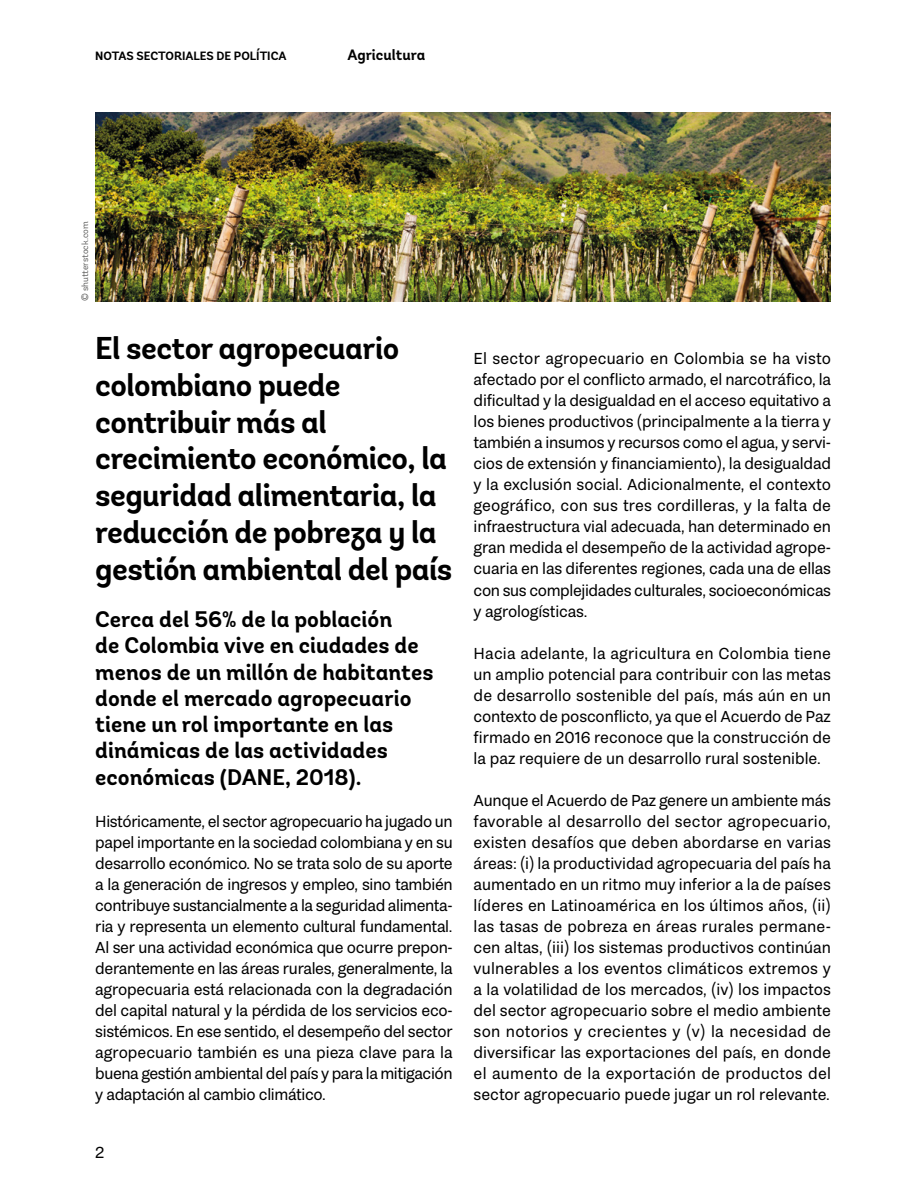
<style>
.page{position:relative;width:915px;height:1191px;background:#fff}
.page>*{position:absolute;margin:0;border:0;box-sizing:border-box;transform-origin:0 0}
.WB_Titulo{font:700 31.5px/36.8px "Andes";letter-spacing:-.02em;color:#000}
.WB_Destacado{font:700 22.5px/26.2px "Andes";color:#000}
.WB_Primer_parrafo{font:16.5px/21px "Passenger Sans";letter-spacing:-.01em;color:#000;text-align:justify}
.t1{font:700 15px "Andes";color:#000}
.t2{font:700 12px "Andes";color:#000}
.WB_Fuente_grafico{font:9px "Andes";color:#575756}
</style>
<div class="page">
<img style="left:95px;top:112px;width:735px;height:189px">
<p class="t2" style="left:95px;top:48px;width:193px">NOTAS SECTORIALES DE POLÍTICA</p>
<p class="t1" style="left:347px;top:45px;width:79px">Agricultura</p>
<p class="WB_Fuente_grafico" style="left:80px;top:301px;width:81px;rotate:-90deg">© shutterstock.com</p>
<p class="WB_Titulo" style="left:95px;top:331px;width:358px">El sector agropecuario colombiano puede contribuir más al crecimiento económico, la seguridad alimentaria, la reducción de pobreza y la gestión ambiental del país</p>
<p class="WB_Destacado" style="left:95px;top:607px;width:339px">Cerca del 56% de la población<br>de Colombia vive en ciudades de menos de un millón de habitantes donde el mercado agropecuario tiene un rol importante en las dinámicas de las actividades económicas (DANE, 2018).</p>
<p class="WB_Primer_parrafo" style="left:95px;top:810px;width:359px">Históricamente, el sector agropecuario ha jugado un papel importante en la sociedad colombiana y en su desarrollo económico. No se trata solo de su aporte a la generación de ingresos y empleo, sino también contribuye sustancialmente a la seguridad alimenta&shy;ria y representa un elemento cultural fundamental.<br>Al ser una actividad económica que ocurre prepon&shy;derantemente en las áreas rurales, generalmente, la agropecuaria está relacionada con la degradación del capital natural y la pérdida de los servicios eco&shy;sistémicos. En ese sentido, el desempeño del sector agropecuario también es una pieza clave para la buena gestión ambiental del país y para la mitigación y adaptación al cambio climático.</p>
<p class="WB_Primer_parrafo" style="left:95px;top:1142px;width:11px">2</p>
<p class="WB_Primer_parrafo" style="left:473px;top:348px;width:359px">El sector agropecuario en Colombia se ha visto afectado por el conflicto armado, el narcotráfico, la dificultad y la desigualdad en el acceso equitativo a los bienes productivos (principalmente a la tierra y también a insumos y recursos como el agua, y servi&shy;cios de extensión y financiamiento), la desigualdad y la exclusión social. Adicionalmente, el contexto geográfico, con sus tres cordilleras, y la falta de infraestructura vial adecuada, han determinado en gran medida el desempeño de la actividad agrope&shy;cuaria en las diferentes regiones, cada una de ellas con sus complejidades culturales, socioeconómicas y agrologísticas.</p>
<p class="WB_Primer_parrafo" style="left:473px;top:642px;width:359px">Hacia adelante, la agricultura en Colombia tiene un amplio potencial para contribuir con las metas de desarrollo sostenible del país, más aún en un contexto de posconflicto, ya que el Acuerdo de Paz firmado en 2016 reconoce que la construcción de la paz requiere de un desarrollo rural sostenible.</p>
<p class="WB_Primer_parrafo" style="left:473px;top:789px;width:359px">Aunque el Acuerdo de Paz genere un ambiente más favorable al desarrollo del sector agropecuario, existen desafíos que deben abordarse en varias áreas: (i) la productividad agropecuaria del país ha aumentado en un ritmo muy inferior a la de países líderes en Latinoamérica en los últimos años, (ii) las tasas de pobreza en áreas rurales permane&shy;cen altas, (iii) los sistemas productivos continúan vulnerables a los eventos climáticos extremos y a la volatilidad de los mercados, (iv) los impactos del sector agropecuario sobre el medio ambiente son notorios y crecientes y (v) la necesidad de diversificar las exportaciones del país, en donde el aumento de la exportación de productos del sector agropecuario puede jugar un rol relevante.</p>
</div>
